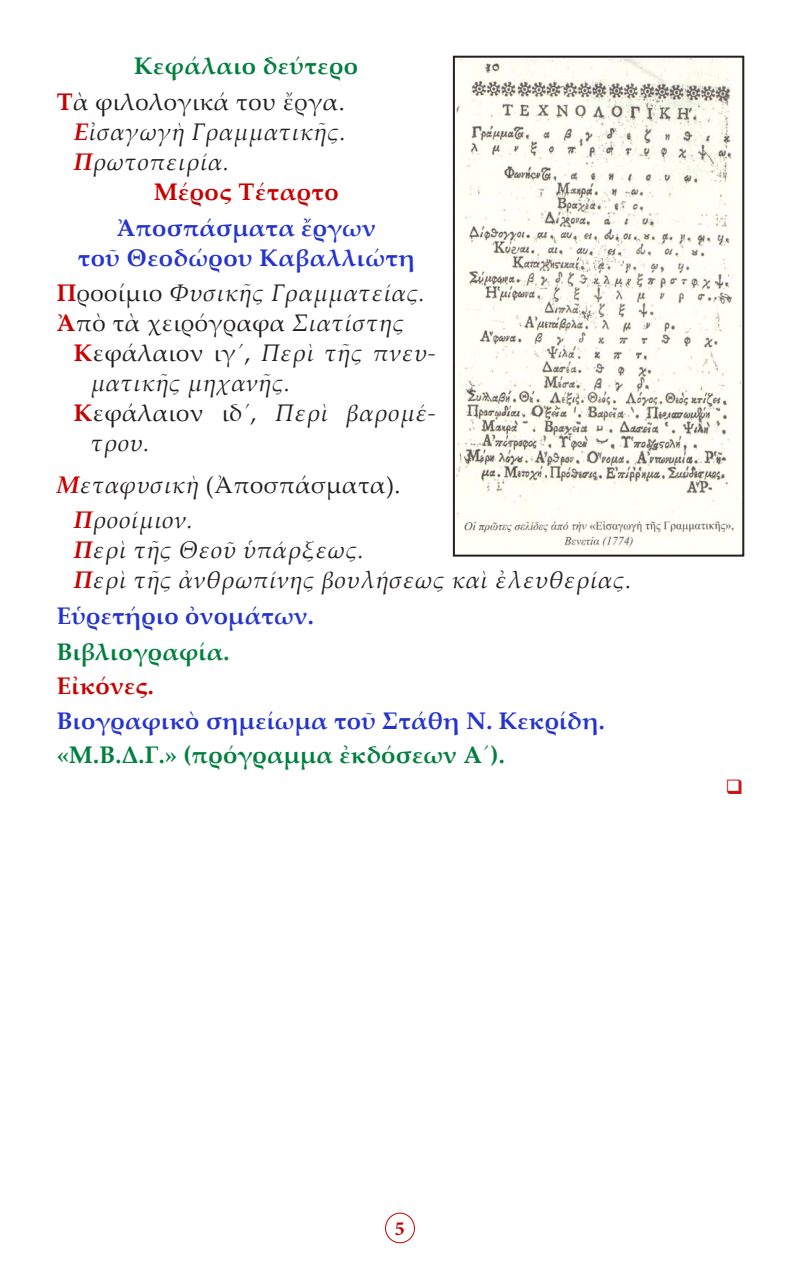
<style>
.page{position:relative;width:800px;height:1270px;background:#fff}
.page>*{position:absolute;margin:0;border:0;box-sizing:border-box;transform-origin:0 0}
.t1{font:italic 24px/30px "Palatino Linotype";letter-spacing:.02em;color:#231f20}
.t2{font:700 24px "Palatino Linotype";letter-spacing:.01em;color:#2534d0}
.t3{font:24px "Palatino Linotype";letter-spacing:.02em;color:#231f20}
.t4{font:700 24px "Palatino Linotype";letter-spacing:.01em;color:#007f3e}
.t5{font:700 24px "Palatino Linotype";letter-spacing:.02em;color:#c80000}
.t6{font:700 20px "Minion Pro";color:#c80000}
.s1{font-weight:700;color:#c80000}
.s2{font-weight:700;font-style:normal;color:#c80000}
.s3{font-style:normal}
.s4{font-style:italic}
.s5{font-weight:700;font-style:italic;color:#c80000}
</style>
<div class="page">
<div style="left:385px;top:1213px;width:30px;height:30px;border:1px solid #c80000;border-radius:50%"></div>
<img style="left:456px;top:59px;width:285px;height:495px">
<div style="left:453px;top:56px;width:291px;height:501px;border:2px solid #231f20"></div>
<p class="t4" style="left:134px;top:49px;width:225px">Κεφάλαιο δεύτερο</p>
<p class="t3" style="left:57px;top:85px;width:290px"><span class="s1">Τ</span>ὰ φιλολογικά του ἔργα.</p>
<p class="t1" style="left:74px;top:116px;width:273px"><span class="s1">Ε</span>ἰσαγωγὴ Γραμματικῆς.</p>
<p class="t1" style="left:74px;top:146px;width:157px"><span class="s1">Π</span>ρωτοπειρία.</p>
<p class="t5" style="left:154px;top:175px;width:187px">Μέρος Τέταρτο</p>
<p class="t2" style="left:117px;top:210px;width:260px">Ἀποσπάσματα ἔργων</p>
<p class="t2" style="left:78px;top:240px;width:339px">τοῦ Θεοδώρου Καβαλλιώτη</p>
<p class="t1" style="left:57px;top:277px;width:370px"><span class="s2">Π</span><span class="s3">ροοίμιο</span> Φυσικῆς Γραμματείας.</p>
<p class="t3" style="left:57px;top:306px;width:349px"><span class="s1">Ἀ</span>πὸ τὰ χειρόγραφα <span class="s4">Σιατίστης</span></p>
<p class="t1" style="left:91px;top:337px;width:347px;text-indent:-17px"><span class="s2">Κ</span><span class="s3">εφάλαιον ιγ´,</span> Περὶ τῆς πνευ&shy;ματικῆς μηχανῆς.</p>
<p class="t1" style="left:91px;top:397px;width:347px;text-indent:-17px"><span class="s2">Κ</span><span class="s3">εφάλαιον ιδ´,</span> Περὶ βαρομέ&shy;τρου.</p>
<p class="t3" style="left:57px;top:467px;width:345px"><span class="s5">Μ</span><span class="s4">εταφυσικὴ</span> (Ἀποσπάσματα).</p>
<p class="t1" style="left:74px;top:504px;width:121px"><span class="s1">Π</span>ροοίμιον.</p>
<p class="t1" style="left:74px;top:534px;width:292px"><span class="s1">Π</span>ερὶ τῆς Θεοῦ ὑπάρξεως.</p>
<p class="t1" style="left:74px;top:564px;width:559px"><span class="s1">Π</span>ερὶ τῆς ἀνθρωπίνης βουλήσεως καὶ ἐλευθερίας.</p>
<p class="t2" style="left:57px;top:599px;width:259px">Εὑρετήριο ὀνομάτων.</p>
<p class="t4" style="left:57px;top:634px;width:174px">Βιβλιογραφία.</p>
<p class="t5" style="left:57px;top:669px;width:99px">Εἰκόνες.</p>
<p class="t2" style="left:57px;top:703px;width:550px">Βιογραφικὸ σημείωμα τοῦ Στάθη Ν. Κεκρίδη.</p>
<p class="t4" style="left:57px;top:738px;width:450px">«Μ.Β.Δ.Γ.» (πρόγραμμα ἐκδόσεων Α´).</p>
<p class="t6" style="left:395px;top:1214px;width:11px">5</p>
</div>
